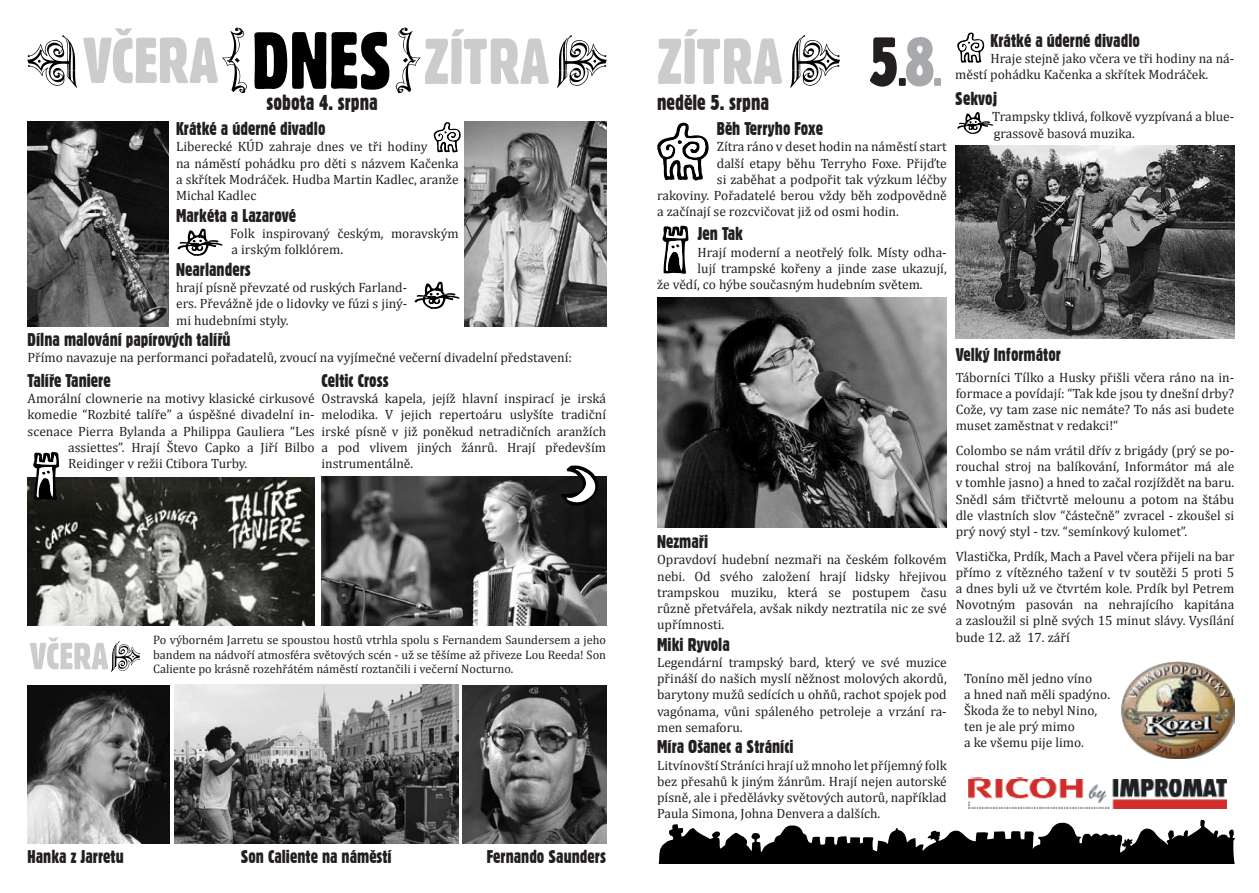
<style>
.page{position:relative;width:1259px;height:893px;background:#fff}
.page>*{position:absolute;margin:0;border:0;box-sizing:border-box;transform-origin:0 0}
.t1{font:66.75px "Gothic 821 Condensed BT";color:#231f20}
.t2{font:21px "Gothic 821 Condensed BT";color:#231f20}
.t3{font:18px "Gothic 821 Condensed BT";color:#231f20}
.t4{font:13.5px/16.2px "Cambria";color:#231f20;text-align:justify}
.t5{font:12.3px/14.7px "Cambria";color:#231f20;text-align:justify}
.s1{color:#a8a9ad}
</style>
<div class="page">
<img style="left:465px;top:121px;width:141px;height:205px">
<img style="left:28px;top:121px;width:141px;height:205px">
<svg style="left:27px;top:35px;width:50px;height:53px"></svg>
<svg style="left:557px;top:35px;width:50px;height:53px"></svg>
<svg style="left:83px;top:28px;width:164px;height:65px"></svg>
<svg style="left:396px;top:28px;width:153px;height:65px"></svg>
<svg style="left:254px;top:32px;width:135px;height:58px"></svg>
<svg style="left:790px;top:35px;width:50px;height:53px"></svg>
<svg style="left:658px;top:29px;width:124px;height:55px"></svg>
<div style="left:899px;top:78px;width:6px;height:8px;background:#231f20"></div>
<div style="left:934px;top:78px;width:7px;height:8px;background:#a8a9ad"></div>
<svg style="left:177px;top:228px;width:46px;height:28px"></svg>
<svg style="left:414px;top:281px;width:46px;height:28px"></svg>
<svg style="left:30px;top:637px;width:110px;height:35px"></svg>
<img style="left:28px;top:477px;width:287px;height:148px">
<img style="left:321px;top:477px;width:285px;height:148px">
<img style="left:968px;top:778px;width:258px;height:31px">
<img style="left:28px;top:685px;width:142px;height:158px">
<img style="left:463px;top:685px;width:143px;height:158px">
<img style="left:174px;top:685px;width:284px;height:158px">
<svg style="left:657px;top:123px;width:51px;height:58px"></svg>
<svg style="left:957px;top:32px;width:27px;height:31px"></svg>
<svg style="left:434px;top:122px;width:27px;height:30px"></svg>
<svg style="left:957px;top:112px;width:37px;height:22px"></svg>
<svg style="left:33px;top:452px;width:26px;height:48px"></svg>
<svg style="left:550px;top:465px;width:57px;height:49px"></svg>
<img style="left:955px;top:145px;width:279px;height:193px">
<svg style="left:662px;top:226px;width:26px;height:48px"></svg>
<img style="left:657px;top:298px;width:289px;height:229px">
<svg style="left:658px;top:820px;width:577px;height:43px"></svg>
<img style="left:1121px;top:662px;width:113px;height:96px">
<h2 class="t2" style="left:266px;top:89px;width:113px">sobota 4. srpna</h2>
<h2 class="t2" style="left:657px;top:89px;width:113px">neděle 5. srpna</h2>
<h1 class="t1" style="left:869px;top:21px;width:67px">5 <span class="s1">8</span></h1>
<h3 class="t3" style="left:176px;top:118px;width:151px">Krátké a úderné divadlo</h3>
<p class="t4" style="left:176px;top:139px;width:284px;text-align:left">Liberecké KÚD zahraje dnes ve tři hodiny<br>na náměstí pohádku pro děti s názvem Kačenka a skřítek Modráček. Hudba Martin Kadlec, aranže Michal Kadlec</p>
<h3 class="t3" style="left:176px;top:205px;width:121px">Markéta a Lazarové</h3>
<p class="t4" style="left:230px;top:226px;width:230px">Folk inspirovaný českým, moravským a irským folklórem.</p>
<h3 class="t3" style="left:176px;top:259px;width:76px">Nearlanders</h3>
<p class="t4" style="left:176px;top:280px;width:232px">hrají písně převzaté od ruských Farland&shy;ers. Převážně jde o lidovky ve fúzi s jiný&shy;mi hudebními styly.</p>
<h3 class="t3" style="left:28px;top:329px;width:204px">Dílna malování papírových talířů</h3>
<p class="t4" style="left:28px;top:350px;width:546px">Přímo navazuje na performanci pořadatelů, zvoucí na vyjímečné večerní divadelní představení:</p>
<h3 class="t3" style="left:28px;top:370px;width:85px">Talíře Taniere</h3>
<p class="t4" style="left:28px;top:391px;width:288px">Amorální clownerie na motivy klasické cirkusové</p>
<p class="t4" style="left:28px;top:407px;width:288px">komedie “Rozbité talíře” a úspěšné divadelní in-</p>
<p class="t4" style="left:28px;top:423px;width:289px">scenace Pierra Bylanda a Philippa Gauliera “Les</p>
<p class="t4" style="left:68px;top:439px;width:248px">assiettes”. Hrají Števo Capko a Jiří Bilbo</p>
<p class="t4" style="left:68px;top:455px;width:181px">Reidinger v režii Ctibora Turby.</p>
<h3 class="t3" style="left:321px;top:370px;width:69px">Celtic Cross</h3>
<p class="t4" style="left:321px;top:391px;width:286px">Ostravská kapela, jejíž hlavní inspirací je irská melodika. V jejich repertoáru uslyšíte tradiční irské písně v již poněkud netradičních aranžích a pod vlivem jiných žánrů. Hrají především instrumentálně.</p>
<p class="t5" style="left:153px;top:632px;width:454px">Po výborném Jarretu se spoustou hostů vtrhla spolu s Fernandem Saundersem a jeho bandem na nádvoří atmosféra světových scén - už se těšíme až přiveze Lou Reeda! Son Caliente po krásně rozehřátém náměstí roztančili i večerní Nocturno.</p>
<h3 class="t3" style="left:717px;top:118px;width:108px">Běh Terryho Foxe</h3>
<p class="t4" style="left:717px;top:139px;width:231px">Zítra ráno v deset hodin na náměstí start</p>
<p class="t4" style="left:717px;top:155px;width:231px">další etapy běhu Terryho Foxe. Přijďte</p>
<p class="t4" style="left:717px;top:171px;width:231px">si zaběhat a podpořit tak výzkum léčby</p>
<p class="t4" style="left:657px;top:187px;width:291px">rakoviny. Pořadatelé berou vždy běh zodpovědně</p>
<p class="t4" style="left:657px;top:204px;width:243px">a začínají se rozcvičovat již od osmi hodin.</p>
<h3 class="t3" style="left:697px;top:223px;width:47px">Jen Tak</h3>
<p class="t4" style="left:697px;top:244px;width:251px">Hrají moderní a neotřelý folk. Místy odha-</p>
<p class="t4" style="left:697px;top:260px;width:251px">lují trampské kořeny a jinde zase ukazují,</p>
<p class="t4" style="left:657px;top:276px;width:267px">že vědí, co hýbe současným hudebním světem.</p>
<h3 class="t3" style="left:657px;top:531px;width:52px">Nezmaři</h3>
<p class="t4" style="left:657px;top:552px;width:291px">Opravdoví hudební nezmaři na českém folkovém nebi. Od svého založení hrají lidsky hřejivou trampskou muziku, která se postupem času různě přetvářela, avšak nikdy neztratila nic ze své upřímnosti.</p>
<h3 class="t3" style="left:657px;top:633px;width:74px">Miki Ryvola</h3>
<p class="t4" style="left:657px;top:654px;width:291px">Legendární trampský bard, který ve své muzice přináší do našich myslí něžnost molových akordů, barytony mužů sedících u ohňů, rachot spojek pod vagónama, vůni spáleného petroleje a vrzání ra&shy;men semaforu.</p>
<h3 class="t3" style="left:657px;top:736px;width:138px">Míra Ošanec a Stráníci</h3>
<p class="t4" style="left:657px;top:757px;width:291px">Litvínovští Stráníci hrají už mnoho let příjemný folk bez přesahů k jiným žánrům. Hrají nejen autorské písně, ale i předělávky světových autorů, například Paula Simona, Johna Denvera a dalších.</p>
<h3 class="t3" style="left:990px;top:30px;width:151px">Krátké a úderné divadlo</h3>
<p class="t4" style="left:955px;top:51px;width:280px;text-indent:35px">Hraje stejně jako včera ve tři hodiny na ná&shy;městí pohádku Kačenka a skřítek Modráček.</p>
<h3 class="t3" style="left:955px;top:88px;width:43px">Sekvoj</h3>
<p class="t4" style="left:992px;top:109px;width:243px">Trampsky tklivá, folkově vyzpívaná a blue&shy;grassově basová muzika.</p>
<h3 class="t3" style="left:955px;top:344px;width:107px">Velký Informátor</h3>
<p class="t4" style="left:955px;top:369px;width:280px">Táborníci Tílko a Husky přišli včera ráno na in&shy;formace a povídají: “Tak kde jsou ty dnešní drby?<br>Cože, vy tam zase nic nemáte? To nás asi budete muset zaměstnat v redakci!“</p>
<p class="t4" style="left:955px;top:442px;width:280px">Colombo se nám vrátil dřív z brigády (prý se po&shy;rouchal stroj na balíkování, Informátor má ale v tomhle jasno) a hned to začal rozjíždět na baru.<br>Snědl sám třičtvrtě melounu a potom na štábu dle vlastních slov “částečně” zvracel - zkoušel si prý nový styl - tzv. “semínkový kulomet”.</p>
<p class="t4" style="left:955px;top:548px;width:280px">Vlastička, Prdík, Mach a Pavel včera přijeli na bar přímo z vítězného tažení v tv soutěži 5 proti 5 a dnes byli už ve čtvrtém kole. Prdík byl Petrem Novotným pasován na nehrajícího kapitána a zasloužil si plně svých 15 minut slávy. Vysílání bude 12. až 17. září</p>
<p class="t4" style="left:964px;top:670px;width:147px;text-align:left">Toníno měl jedno víno<br>a hned naň měli spadýno.<br>Škoda že to nebyl Nino, ten je ale prý mimo<br>a ke všemu pije limo.</p>
<h3 class="t3" style="left:28px;top:846px;width:98px">Hanka z Jarretu</h3>
<h3 class="t3" style="left:241px;top:846px;width:153px">Son Caliente na náměstí</h3>
<h3 class="t3" style="left:487px;top:846px;width:121px">Fernando Saunders</h3>
</div>
